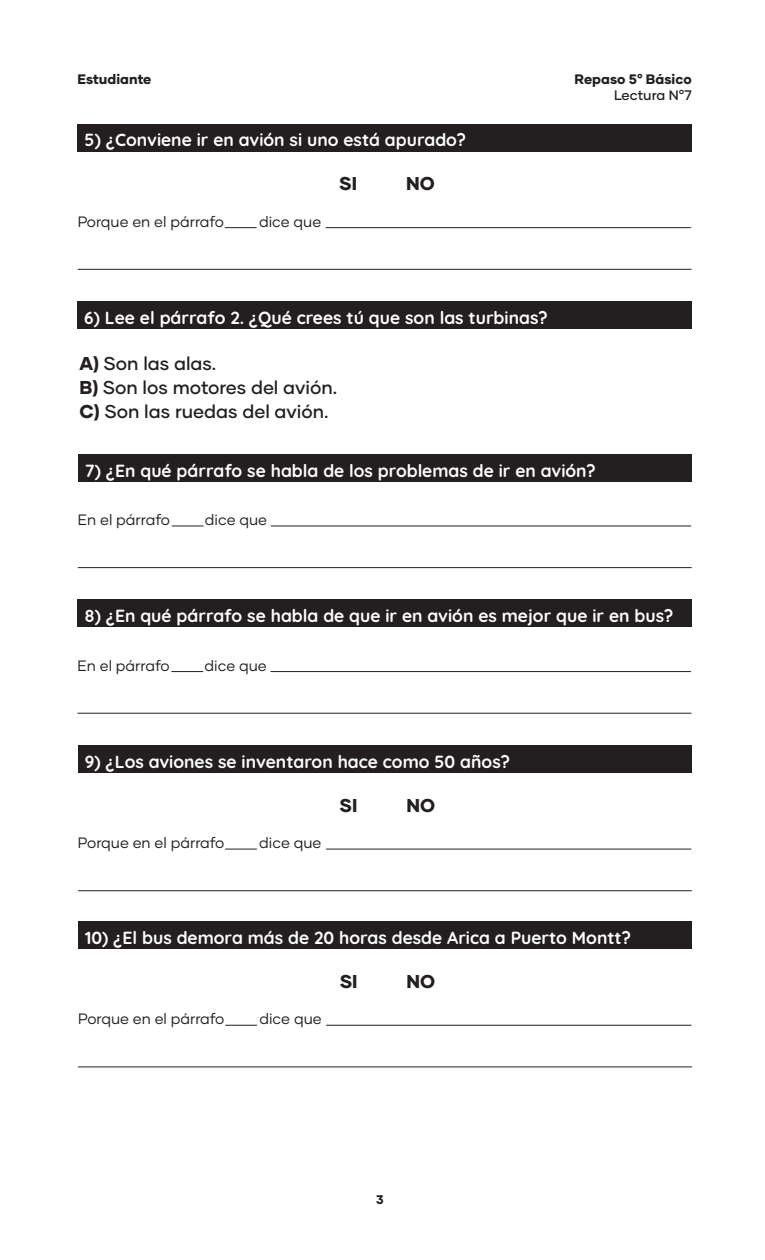
<style>
.page{position:relative;width:765px;height:1260px;background:#fff}
.page>*{position:absolute;margin:0;border:0;box-sizing:border-box;transform-origin:0 0}
.txt{font:500 18.62px "Gilmer";color:#231f20}
.txt-2{font:800 18.62px "Gilmer";color:#231f20}
.t1{font:700 17.5px "Quicksand";color:#fff}
.t2{font:15px "Gilmer";color:#231f20}
.t3{font:800 13.75px "Gilmer";color:#231f20}
.t4{font:500 13.75px "Gilmer";color:#231f20}
.t5{font:800 12.5px "Gilmer";color:#231f20}
.s1{font-weight:800}
</style>
<div class="page">
<div style="left:78px;top:124px;width:614px;height:27px;background:#231f20"></div>
<div style="left:78px;top:745px;width:614px;height:28px;background:#231f20"></div>
<div style="left:78px;top:922px;width:614px;height:27px;background:#231f20"></div>
<div style="left:78px;top:454px;width:613px;height:27px;background:#231f20"></div>
<div style="left:77px;top:600px;width:615px;height:27px;background:#231f20"></div>
<hr style="left:78px;top:269px;width:613px;height:1px;background:#231f20">
<hr style="left:225px;top:227px;width:31px;height:1px;background:#231f20">
<hr style="left:326px;top:227px;width:365px;height:1px;background:#231f20">
<hr style="left:78px;top:890px;width:614px;height:1px;background:#231f20">
<hr style="left:225px;top:849px;width:32px;height:1px;background:#231f20">
<hr style="left:326px;top:849px;width:365px;height:1px;background:#231f20">
<hr style="left:78px;top:1067px;width:614px;height:1px;background:#231f20">
<hr style="left:226px;top:1025px;width:31px;height:1px;background:#231f20">
<hr style="left:326px;top:1025px;width:365px;height:1px;background:#231f20">
<hr style="left:78px;top:567px;width:613px;height:1px;background:#231f20">
<hr style="left:172px;top:526px;width:31px;height:1px;background:#231f20">
<hr style="left:271px;top:526px;width:420px;height:1px;background:#231f20">
<hr style="left:78px;top:713px;width:613px;height:1px;background:#231f20">
<hr style="left:172px;top:671px;width:31px;height:1px;background:#231f20">
<hr style="left:271px;top:671px;width:420px;height:1px;background:#231f20">
<div style="left:77px;top:302px;width:615px;height:27px;background:#231f20"></div>
<p class="t3" style="left:78px;top:70px;width:75px">Estudiante</p>
<p class="t1" style="left:85px;top:126px;width:383px">5) ¿Conviene ir en avión si uno está apurado?</p>
<p class="t2" style="left:78px;top:212px;width:148px">Porque en el párrafo</p>
<p class="t2" style="left:259px;top:212px;width:64px">dice que</p>
<p class="txt-2" style="left:339px;top:172px;width:19px">SI</p>
<p class="txt-2" style="left:406px;top:172px;width:30px">NO</p>
<p class="t3" style="left:575px;top:70px;width:119px">Repaso 5° Básico</p>
<p class="t4" style="left:614px;top:87px;width:79px">Lectura N°7</p>
<p class="t1" style="left:84px;top:303px;width:465px">6) Lee el párrafo 2. ¿Qué crees tú que son las turbinas?</p>
<p class="txt" style="left:79px;top:352px;width:138px"><span class="s1">A)</span> Son las alas.</p>
<p class="txt" style="left:79px;top:376px;width:259px"><span class="s1">B)</span> Son los motores del avión.</p>
<p class="txt" style="left:79px;top:399px;width:251px"><span class="s1">C)</span> Son las ruedas del avión.</p>
<p class="t1" style="left:85px;top:456px;width:513px">7) ¿En qué párrafo se habla de los problemas de ir en avión?</p>
<p class="t2" style="left:78px;top:511px;width:94px">En el párrafo</p>
<p class="t2" style="left:205px;top:511px;width:64px">dice que</p>
<p class="t1" style="left:84px;top:601px;width:590px">8) ¿En qué párrafo se habla de que ir en avión es mejor que ir en bus?</p>
<p class="t2" style="left:77px;top:656px;width:94px">En el párrafo</p>
<p class="t2" style="left:205px;top:656px;width:64px">dice que</p>
<p class="t1" style="left:85px;top:747px;width:427px">9) ¿Los aviones se inventaron hace como 50 años?</p>
<p class="t2" style="left:78px;top:834px;width:148px">Porque en el párrafo</p>
<p class="t2" style="left:259px;top:834px;width:64px">dice que</p>
<p class="txt-2" style="left:340px;top:793px;width:19px">SI</p>
<p class="txt-2" style="left:406px;top:793px;width:30px">NO</p>
<p class="t1" style="left:85px;top:923px;width:547px">10) ¿El bus demora más de 20 horas desde Arica a Puerto Montt?</p>
<p class="t2" style="left:78px;top:1010px;width:148px">Porque en el párrafo</p>
<p class="t2" style="left:259px;top:1010px;width:64px">dice que</p>
<p class="txt-2" style="left:340px;top:970px;width:19px">SI</p>
<p class="txt-2" style="left:406px;top:970px;width:30px">NO</p>
<p class="t5" style="left:376px;top:1192px;width:9px">3</p>
</div>
